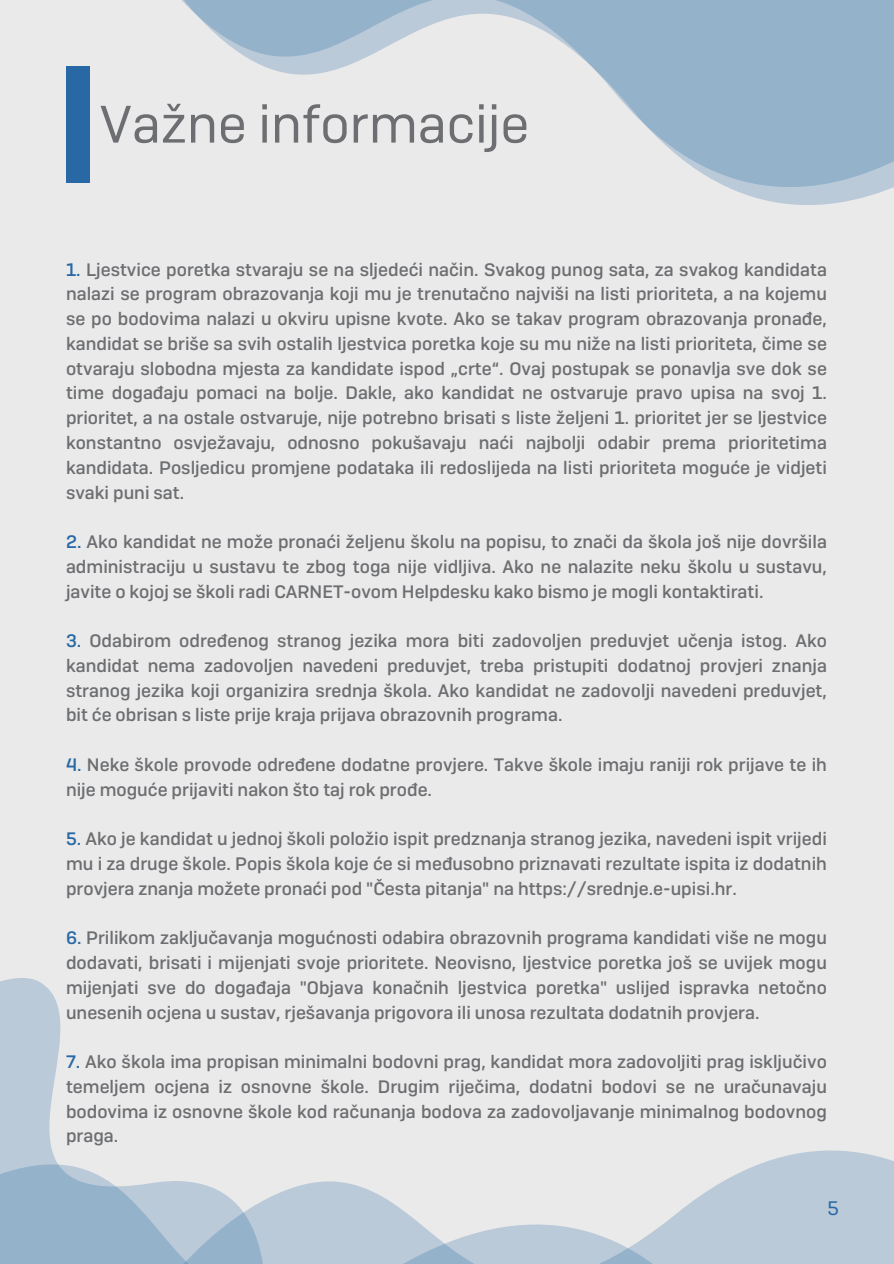
<style>
.page{position:relative;width:894px;height:1264px;background:#fff}
.page>*{position:absolute;margin:0;border:0;box-sizing:border-box;transform-origin:0 0}
.t1{font:52.5px "Camber";color:#6d6e71}
.t2{font:19.5px "Camber";color:#2869a5}
.t3{font:500 18px/24.8px "Camber";color:#6d6e71;text-align:justify}
.s1{color:#2869a5}
</style>
<div class="page">
<div style="left:0;top:0;width:893px;height:1263px;background:#eaeaea"></div>
<svg style="left:742px;top:193px;width:136px;height:12px;fill:#bacad8"></svg>
<svg style="left:182px;top:0;width:711px;height:193px"></svg>
<div style="left:66px;top:66px;width:23px;height:116px;background:#2869a5"></div>
<svg style="left:0;top:978px;width:59px;height:31px;fill:#bacad8"></svg>
<svg style="left:710px;top:1150px;width:183px;height:113px;background:#beccd9"></svg>
<svg style="left:0;top:1009px;width:710px;height:254px"></svg>
<p class="t1" style="left:99px;top:90px;width:431px">Važne informacije</p>
<p class="t3" style="left:66px;top:257px;width:762px"><span class="s1">1.</span> Ljestvice poretka stvaraju se na sljedeći način. Svakog punog sata, za svakog kandidata nalazi se program obrazovanja koji mu je trenutačno najviši na listi prioriteta, a na kojemu se po bodovima nalazi u okviru upisne kvote. Ako se takav program obrazovanja pronađe, kandidat se briše sa svih ostalih ljestvica poretka koje su mu niže na listi prioriteta, čime se otvaraju slobodna mjesta za kandidate ispod „crte“. Ovaj postupak se ponavlja sve dok se time događaju pomaci na bolje. Dakle, ako kandidat ne ostvaruje pravo upisa na svoj 1. prioritet, a na ostale ostvaruje, nije potrebno brisati s liste željeni 1. prioritet jer se ljestvice konstantno osvježavaju, odnosno pokušavaju naći najbolji odabir prema prioritetima kandidata. Posljedicu promjene podataka ili redoslijeda na listi prioriteta moguće je vidjeti svaki puni sat.</p>
<p class="t3" style="left:66px;top:529px;width:762px"><span class="s1">2.</span> Ako kandidat ne može pronaći željenu školu na popisu, to znači da škola još nije dovršila administraciju u sustavu te zbog toga nije vidljiva. Ako ne nalazite neku školu u sustavu, javite o kojoj se školi radi CARNET-ovom Helpdesku kako bismo je mogli kontaktirati.</p>
<p class="t3" style="left:66px;top:628px;width:762px"><span class="s1">3.</span> Odabirom određenog stranog jezika mora biti zadovoljen preduvjet učenja istog. Ako kandidat nema zadovoljen navedeni preduvjet, treba pristupiti dodatnoj provjeri znanja stranog jezika koji organizira srednja škola. Ako kandidat ne zadovolji navedeni preduvjet, bit će obrisan s liste prije kraja prijava obrazovnih programa.</p>
<p class="t3" style="left:66px;top:752px;width:762px"><span class="s1">4.</span> Neke škole provode određene dodatne provjere. Takve škole imaju raniji rok prijave te ih nije moguće prijaviti nakon što taj rok prođe.</p>
<p class="t3" style="left:66px;top:826px;width:762px"><span class="s1">5.</span> Ako je kandidat u jednoj školi položio ispit predznanja stranog jezika, navedeni ispit vrijedi mu i za druge škole. Popis škola koje će si međusobno priznavati rezultate ispita iz dodatnih provjera znanja možete pronaći pod "Česta pitanja" na https://srednje.e-upisi.hr.</p>
<p class="t3" style="left:66px;top:925px;width:762px"><span class="s1">6.</span> Prilikom zaključavanja mogućnosti odabira obrazovnih programa kandidati više ne mogu dodavati, brisati i mijenjati svoje prioritete. Neovisno, ljestvice poretka još se uvijek mogu mijenjati sve do događaja "Objava konačnih ljestvica poretka" uslijed ispravka netočno unesenih ocjena u sustav, rješavanja prigovora ili unosa rezultata dodatnih provjera.</p>
<p class="t3" style="left:66px;top:1049px;width:762px"><span class="s1">7.</span> Ako škola ima propisan minimalni bodovni prag, kandidat mora zadovoljiti prag isključivo temeljem ocjena iz osnovne škole. Drugim riječima, dodatni bodovi se ne uračunavaju bodovima iz osnovne škole kod računanja bodova za zadovoljavanje minimalnog bodovnog praga.</p>
<h1 class="t2" style="left:827px;top:1195px;width:13px">5</h1>
</div>
